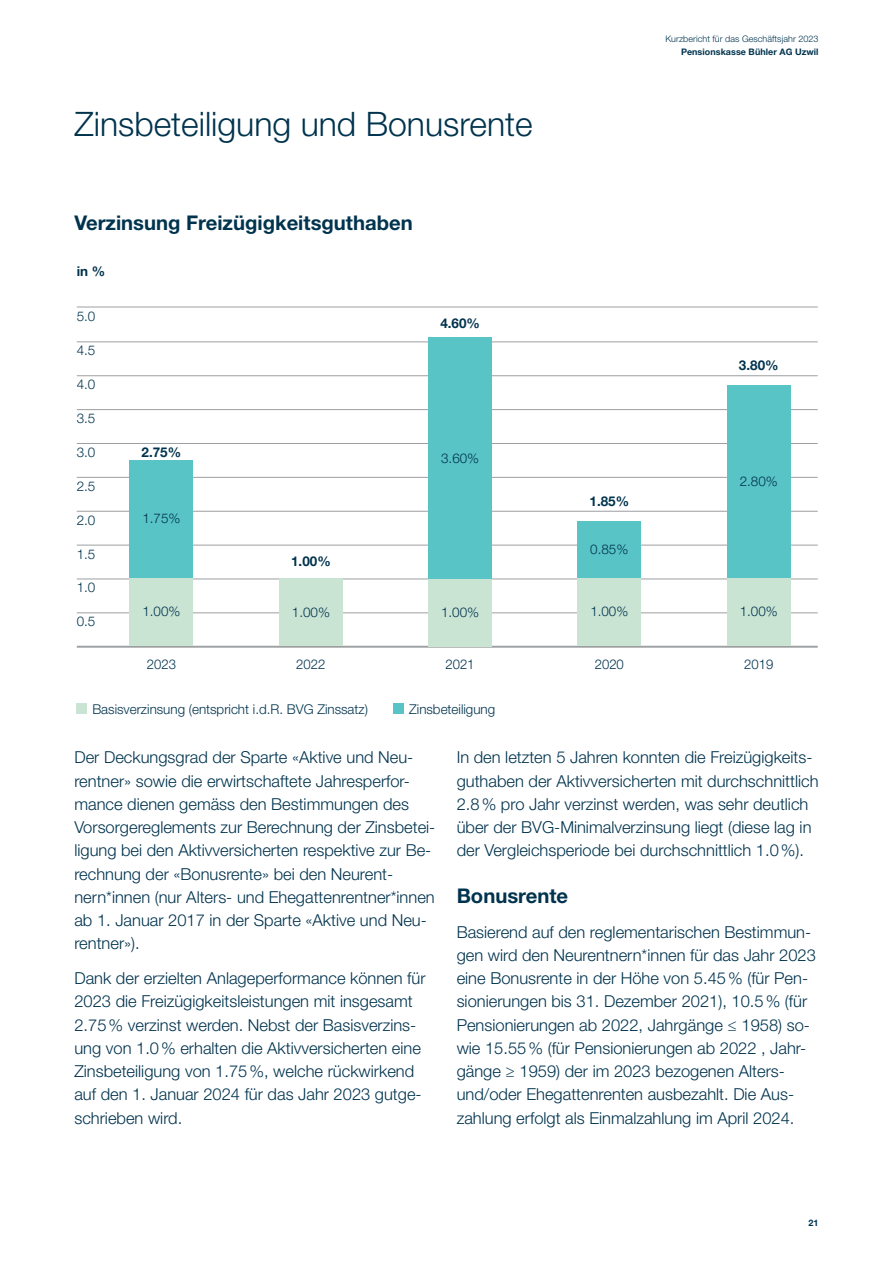
<style>
.page{position:relative;width:893px;height:1263px;background:#fff}
.page>*{position:absolute;margin:0;border:0;box-sizing:border-box;transform-origin:0 0}
.t1{font:300 33.75px "Helvetica Neue LT Std";color:#00334e}
.t2{font:700 20.25px "Helvetica Neue LT Std";color:#00334e}
.t3{font:300 16.5px/23.2px "Helvetica Neue LT Std";color:#00334e}
.t4{font:300 13.5px "Helvetica Neue LTW1 G";color:#00334e}
.t5{font:700 13.5px "Helvetica Neue LTW1 G";color:#00334e}
.t6{font:300 9px "Helvetica Neue LT Std";letter-spacing:.005em;color:#00334e}
.t7{font:700 9px "Helvetica Neue LT Std";letter-spacing:.005em;color:#00334e}
</style>
<div class="page">
<div style="left:77px;top:703px;width:10px;height:10px;background:#cae4d4"></div>
<div style="left:393px;top:704px;width:10px;height:10px;background:#59c4c6"></div>
<hr style="left:77px;top:409px;width:741px;height:1px;background:#9d9fa2">
<hr style="left:77px;top:443px;width:741px;height:1px;background:#9d9fa2">
<hr style="left:77px;top:477px;width:741px;height:1px;background:#9d9fa2">
<hr style="left:77px;top:511px;width:741px;height:1px;background:#9d9fa2">
<hr style="left:77px;top:545px;width:741px;height:1px;background:#9d9fa2">
<hr style="left:77px;top:578px;width:741px;height:1px;background:#9d9fa2">
<hr style="left:77px;top:341px;width:741px;height:1px;background:#9d9fa2">
<hr style="left:77px;top:612px;width:741px;height:1px;background:#9d9fa2">
<hr style="left:77px;top:306px;width:741px;height:1px;background:#9d9fa2">
<hr style="left:77px;top:375px;width:741px;height:1px;background:#9d9fa2">
<hr style="left:77px;top:646px;width:741px;height:2px;background:#9d9fa2">
<div style="left:428px;top:579px;width:64px;height:67px;background:#cae4d4"></div>
<div style="left:428px;top:338px;width:64px;height:241px;background:#59c4c6"></div>
<div style="left:578px;top:521px;width:63px;height:57px;background:#59c4c6"></div>
<div style="left:578px;top:578px;width:63px;height:68px;background:#cae4d4"></div>
<div style="left:130px;top:460px;width:63px;height:118px;background:#59c4c6"></div>
<div style="left:130px;top:578px;width:63px;height:68px;background:#cae4d4"></div>
<div style="left:727px;top:385px;width:63px;height:193px;background:#59c4c6"></div>
<div style="left:727px;top:578px;width:63px;height:68px;background:#cae4d4"></div>
<div style="left:279px;top:579px;width:64px;height:67px;background:#cae4d4"></div>
<h1 class="t1" style="left:74px;top:103px;width:460px">Zinsbeteiligung und Bonusrente</h1>
<p class="t2" style="left:74px;top:211px;width:340px">Verzinsung Freizügigkeitsguthaben</p>
<p class="t5" style="left:77px;top:263px;width:30px">in %</p>
<p class="t4" style="left:77px;top:308px;width:20px">5.0</p>
<p class="t4" style="left:77px;top:342px;width:20px">4.5</p>
<p class="t4" style="left:77px;top:376px;width:20px">4.0</p>
<p class="t4" style="left:77px;top:410px;width:20px">3.5</p>
<p class="t4" style="left:77px;top:444px;width:20px">3.0</p>
<p class="t4" style="left:77px;top:478px;width:20px">2.5</p>
<p class="t4" style="left:77px;top:512px;width:20px">2.0</p>
<p class="t4" style="left:77px;top:545px;width:20px">1.5</p>
<p class="t4" style="left:77px;top:579px;width:20px">1.0</p>
<p class="t4" style="left:77px;top:613px;width:20px">0.5</p>
<p class="t5" style="left:142px;top:444px;width:41px">2.75%</p>
<p class="t4" style="left:142px;top:510px;width:40px">1.75%</p>
<p class="t4" style="left:142px;top:603px;width:39px">1.00%</p>
<p class="t4" style="left:147px;top:656px;width:31px">2023</p>
<p class="t5" style="left:440px;top:314px;width:41px">4.60%</p>
<p class="t5" style="left:291px;top:553px;width:41px">1.00%</p>
<p class="t4" style="left:292px;top:604px;width:40px">1.00%</p>
<p class="t4" style="left:441px;top:450px;width:39px">3.60%</p>
<p class="t4" style="left:441px;top:604px;width:40px">1.00%</p>
<p class="t4" style="left:296px;top:656px;width:31px">2022</p>
<p class="t4" style="left:445px;top:656px;width:31px">2021</p>
<p class="t4" style="left:92px;top:701px;width:277px">Basisverzinsung (entspricht i.d.R. BVG Zinssatz)</p>
<p class="t4" style="left:409px;top:701px;width:88px">Zinsbeteiligung</p>
<p class="t6" style="left:665px;top:33px;width:155px">Kurzbericht für das Geschäftsjahr 2023</p>
<p class="t7" style="left:681px;top:47px;width:139px">Pensionskasse Bühler AG Uzwil</p>
<p class="t5" style="left:739px;top:357px;width:41px">3.80%</p>
<p class="t5" style="left:589px;top:493px;width:41px">1.85%</p>
<p class="t4" style="left:590px;top:541px;width:40px">0.85%</p>
<p class="t4" style="left:590px;top:603px;width:39px">1.00%</p>
<p class="t4" style="left:740px;top:473px;width:40px">2.80%</p>
<p class="t4" style="left:740px;top:603px;width:39px">1.00%</p>
<p class="t4" style="left:595px;top:656px;width:31px">2020</p>
<p class="t4" style="left:744px;top:656px;width:31px">2019</p>
<p class="t3" style="left:74px;top:745px;width:362px">Der Deckungsgrad der Sparte «Aktive und Neu&shy;rentner» sowie die erwirtschaftete Jahresperfor&shy;mance dienen gemäss den Bestimmungen des Vorsorgereglements zur Berechnung der Zinsbetei&shy;ligung bei den Aktivversicherten respektive zur Be&shy;rechnung der «Bonusrente» bei den Neurent&shy;nern*innen (nur Alters- und Ehegattenrentner*innen ab 1. Januar 2017 in der Sparte «Aktive und Neu&shy;rentner»).</p>
<p class="t3" style="left:74px;top:966px;width:353px">Dank der erzielten Anlageperformance können für 2023 die Freizügigkeitsleistungen mit insgesamt 2.75% verzinst werden. Nebst der Basisverzins&shy;ung von 1.0% erhalten die Aktivversicherten eine Zinsbeteiligung von 1.75%, welche rückwirkend auf den 1. Januar 2024 für das Jahr 2023 gutge&shy;schrieben wird.</p>
<p class="t3" style="left:457px;top:745px;width:363px">In den letzten 5 Jahren konnten die Freizügigkeits&shy;guthaben der Aktivversicherten mit durchschnittlich 2.8% pro Jahr verzinst werden, was sehr deutlich über der BVG-Minimalverzinsung liegt (diese lag in der Vergleichsperiode bei durchschnittlich 1.0%).</p>
<p class="t2" style="left:457px;top:883px;width:113px">Bonusrente</p>
<p class="t3" style="left:457px;top:920px;width:361px">Basierend auf den reglementarischen Bestimmun&shy;gen wird den Neurentnern*innen für das Jahr 2023 eine Bonusrente in der Höhe von 5.45% (für Pen&shy;sionierungen bis 31. Dezember 2021), 10.5% (für Pensionierungen ab 2022, Jahrgänge ≤ 1958) so&shy;wie 15.55% (für Pensionierungen ab 2022 , Jahr&shy;gänge ≥ 1959) der im 2023 bezogenen Alters&shy;und/oder Ehegattenrenten ausbezahlt. Die Aus&shy;zahlung erfolgt als Einmalzahlung im April 2024.</p>
<p class="t7" style="left:808px;top:1217px;width:12px">21</p>
</div>
